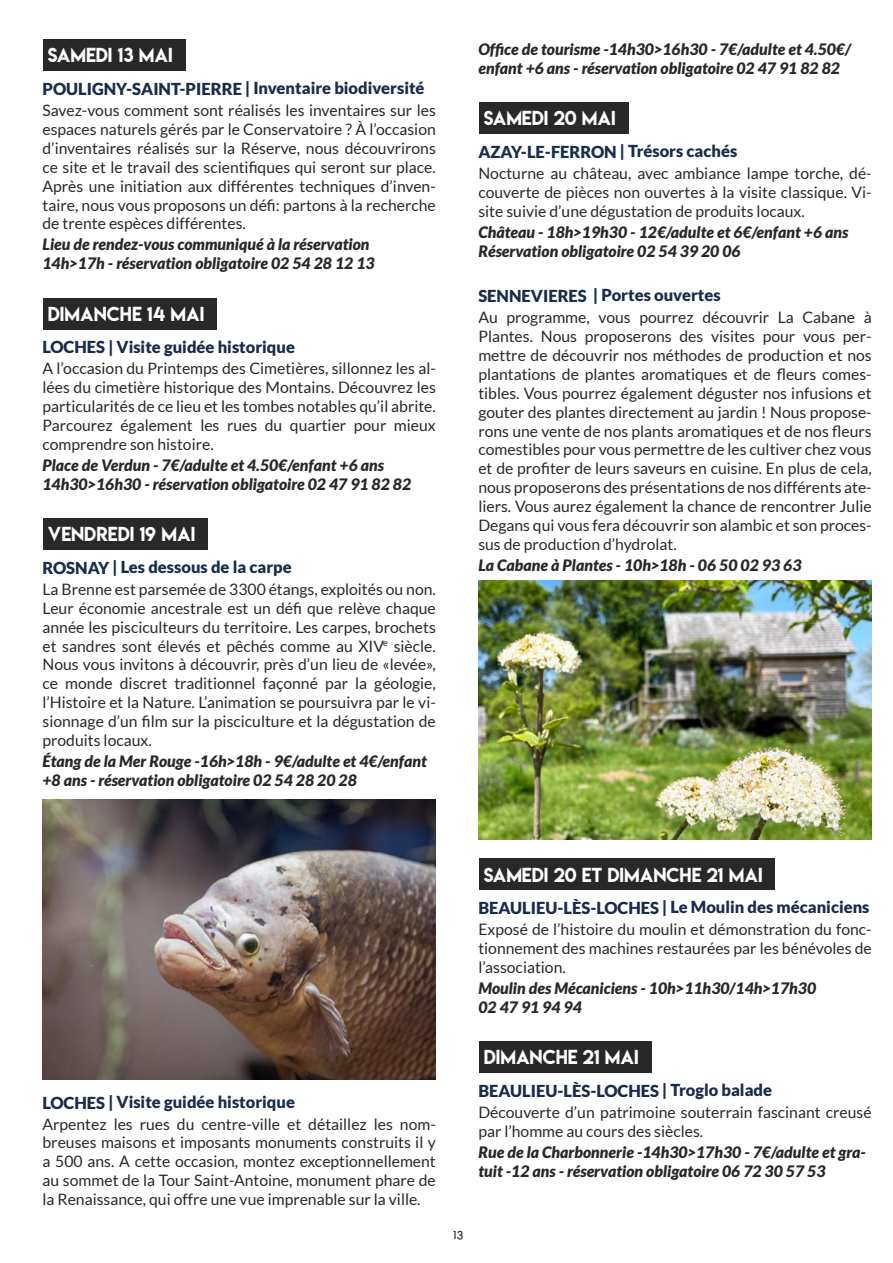
<style>
.page{position:relative;width:893px;height:1263px;background:#fff}
.page>*{position:absolute;margin:0;border:0;box-sizing:border-box;transform-origin:0 0}
.t1{font:18px "Lemon Milk";color:#fff}
.t2{font:900 16.5px "Lato";color:#192c4b}
.t3{font:15.75px/18.9px "Lato";color:#282827;text-align:justify}
.t4{font:italic 900 15.75px/18.9px "Lato";color:#282827}
.t5{font:700 12px "Louis George Cafe";color:#282827}
</style>
<div class="page">
<div style="left:44px;top:39px;width:142px;height:32px;background:#282827"></div>
<div style="left:44px;top:298px;width:173px;height:31px;background:#282827"></div>
<div style="left:44px;top:518px;width:164px;height:32px;background:#282827"></div>
<div style="left:479px;top:102px;width:150px;height:32px;background:#282827"></div>
<div style="left:479px;top:858px;width:296px;height:32px;background:#282827"></div>
<div style="left:479px;top:1041px;width:172px;height:32px;background:#282827"></div>
<img style="left:478px;top:580px;width:394px;height:260px">
<img style="left:43px;top:799px;width:393px;height:280px">
<p class="t1" style="left:48px;top:43px;width:127px">SAMEDI 13 MAI</p>
<p class="t2" style="left:43px;top:79px;width:384px">POULIGNY-SAINT-PIERRE | Inventaire biodiversité</p>
<p class="t3" style="left:43px;top:101px;width:395px">Savez-vous comment sont réalisés les inventaires sur les espaces naturels gérés par le Conservatoire ? À l’occasion d’inventaires réalisés sur la Réserve, nous découvrirons ce site et le travail des scientifiques qui seront sur place.<br>Après une initiation aux différentes techniques d’inven&shy;taire, nous vous proposons un défi: partons à la recherche de trente espèces différentes.</p>
<p class="t4" style="left:43px;top:235px;width:334px">Lieu de rendez-vous communiqué à la réservation<br>14h&gt;17h - réservation obligatoire 02 54 28 12 13</p>
<p class="t1" style="left:48px;top:301px;width:158px">DIMANCHE 14 MAI</p>
<p class="t2" style="left:43px;top:338px;width:254px">LOCHES | Visite guidée historique</p>
<p class="t3" style="left:43px;top:359px;width:395px">A l’occasion du Printemps des Cimetières, sillonnez les al&shy;lées du cimetière historique des Montains. Découvrez les particularités de ce lieu et les tombes notables qu’il abrite.<br>Parcourez également les rues du quartier pour mieux comprendre son histoire.</p>
<p class="t4" style="left:43px;top:456px;width:370px">Place de Verdun - 7€/adulte et 4.50€/enfant +6 ans<br>14h30&gt;16h30 - réservation obligatoire 02 47 91 82 82</p>
<p class="t1" style="left:48px;top:521px;width:149px">VENDREDI 19 MAI</p>
<p class="t2" style="left:43px;top:557px;width:251px">ROSNAY | Les dessous de la carpe</p>
<p class="t3" style="left:43px;top:579px;width:395px">La Brenne est parsemée de 3300 étangs, exploités ou non.<br>Leur économie ancestrale est un défi que relève chaque année les pisciculteurs du territoire. Les carpes, brochets et sandres sont élevés et pêchés comme au XIV<sup>e</sup> siècle.<br>Nous vous invitons à découvrir, près d’un lieu de «levée», ce monde discret traditionnel façonné par la géologie, l’Histoire et la Nature. L’animation se poursuivra par le vi&shy;sionnage d’un film sur la pisciculture et la dégustation de produits locaux.</p>
<p class="t4" style="left:43px;top:752px;width:386px">Étang de la Mer Rouge -16h&gt;18h - 9€/adulte et 4€/enfant +8 ans - réservation obligatoire 02 54 28 20 28</p>
<p class="t4" style="left:478px;top:40px;width:374px">Office de tourisme -14h30&gt;16h30 - 7€/adulte et 4.50€/ enfant +6 ans - réservation obligatoire 02 47 91 82 82</p>
<p class="t1" style="left:484px;top:106px;width:134px">SAMEDI 20 MAI</p>
<p class="t2" style="left:478px;top:142px;width:260px">AZAY-LE-FERRON | Trésors cachés</p>
<p class="t3" style="left:478px;top:164px;width:395px">Nocturne au château, avec ambiance lampe torche, dé&shy;couverte de pièces non ouvertes à la visite classique. Vi&shy;site suivie d’une dégustation de produits locaux.</p>
<p class="t4" style="left:478px;top:223px;width:372px">Château - 18h&gt;19h30 - 12€/adulte et 6€/enfant +6 ans<br>Réservation obligatoire 02 54 39 20 06</p>
<p class="t2" style="left:478px;top:286px;width:244px">SENNEVIERES | Portes ouvertes</p>
<p class="t3" style="left:478px;top:308px;width:395px">Au programme, vous pourrez découvrir La Cabane à Plantes. Nous proposerons des visites pour vous per&shy;mettre de découvrir nos méthodes de production et nos plantations de plantes aromatiques et de fleurs comes&shy;tibles. Vous pourrez également déguster nos infusions et gouter des plantes directement au jardin ! Nous propose&shy;rons une vente de nos plants aromatiques et de nos fleurs comestibles pour vous permettre de les cultiver chez vous et de profiter de leurs saveurs en cuisine. En plus de cela, nous proposerons des présentations de nos différents ate&shy;liers. Vous aurez également la chance de rencontrer Julie Degans qui vous fera découvrir son alambic et son proces&shy;sus de production d’hydrolat.</p>
<p class="t4" style="left:478px;top:556px;width:325px">La Cabane à Plantes - 10h&gt;18h - 06 50 02 93 63</p>
<p class="t2" style="left:43px;top:1092px;width:254px">LOCHES | Visite guidée historique</p>
<p class="t3" style="left:43px;top:1114px;width:395px">Arpentez les rues du centre-ville et détaillez les nom&shy;breuses maisons et imposants monuments construits il y a 500 ans. A cette occasion, montez exceptionnellement au sommet de la Tour Saint-Antoine, monument phare de la Renaissance, qui offre une vue imprenable sur la ville.</p>
<p class="t1" style="left:484px;top:862px;width:280px">SAMEDI 20 ET DIMANCHE 21 MAI</p>
<p class="t2" style="left:478px;top:898px;width:393px">BEAULIEU-LÈS-LOCHES | Le Moulin des mécaniciens</p>
<p class="t3" style="left:478px;top:920px;width:395px">Exposé de l’histoire du moulin et démonstration du fonc&shy;tionnement des machines restaurées par les bénévoles de l’association.</p>
<p class="t4" style="left:478px;top:979px;width:339px">Moulin des Mécaniciens - 10h&gt;11h30/14h&gt;17h30<br>02 47 91 94 94</p>
<p class="t1" style="left:484px;top:1044px;width:157px">DIMANCHE 21 MAI</p>
<p class="t2" style="left:478px;top:1081px;width:295px">BEAULIEU-LÈS-LOCHES | Troglo balade</p>
<p class="t3" style="left:478px;top:1102px;width:395px">Découverte d’un patrimoine souterrain fascinant creusé par l’homme au cours des siècles.</p>
<p class="t4" style="left:478px;top:1143px;width:389px">Rue de la Charbonnerie -14h30&gt;17h30 - 7€/adulte et gra&shy;tuit -12 ans - réservation obligatoire 06 72 30 57 53</p>
<p class="t5" style="left:453px;top:1227px;width:12px">13</p>
</div>
